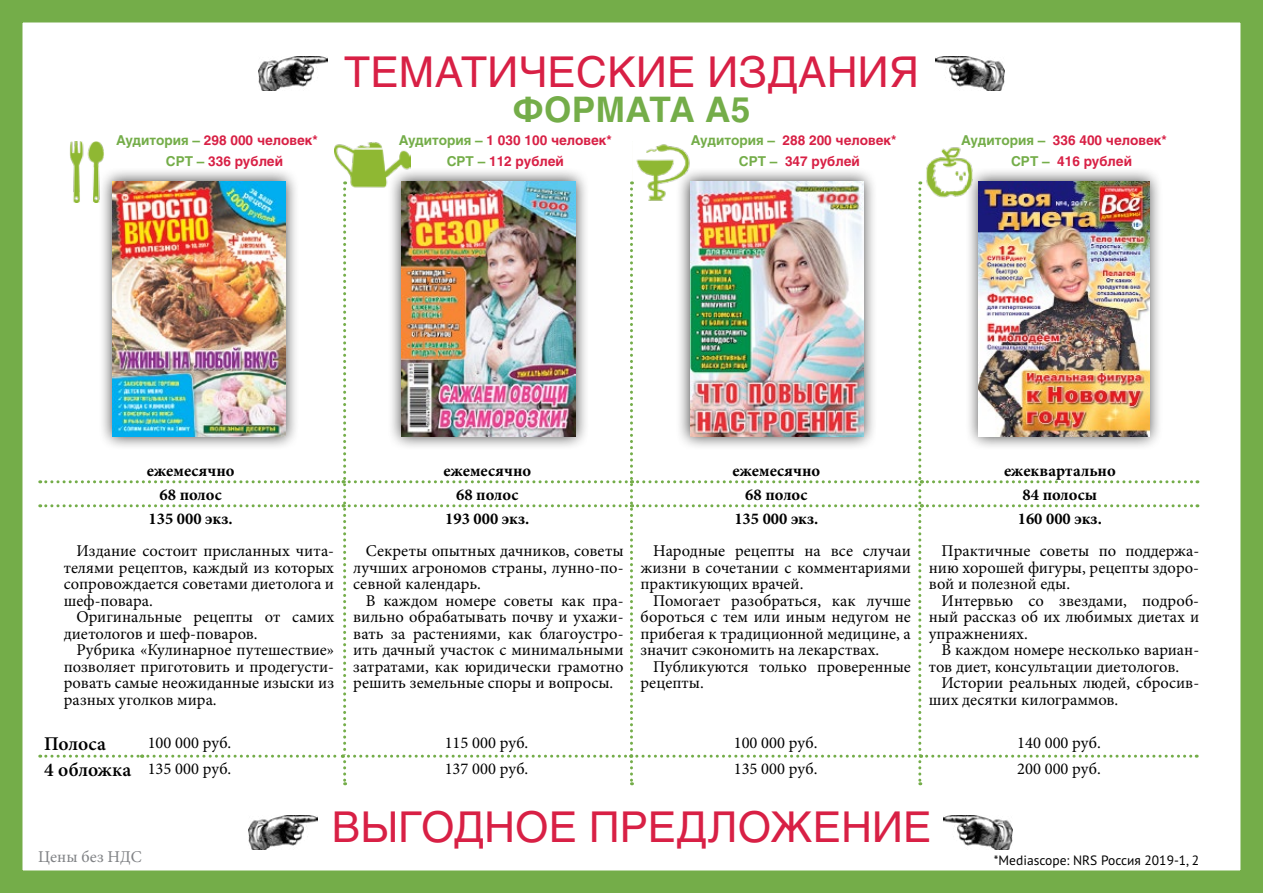
<style>
.page{position:relative;width:1263px;height:893px;background:#fff}
.page>*{position:absolute;margin:0;border:0;box-sizing:border-box;transform-origin:0 0}
.t1{font:42.15px "Helios";letter-spacing:.01em;color:#d82045}
.t2{font:700 34.8px "Helios";letter-spacing:.01em;color:#74ad49}
.t3{font:600 19.5px "Minion Pro";letter-spacing:-.005em;color:#000}
.t4{font:16.5px/16.5px "Minion Pro";color:#000;text-align:justify}
.t5{font:700 16.5px "Minion Pro";color:#000}
.t6{font:16.5px "Minion Pro";color:#808285}
.t7{font:700 13.5px/21px "Helios";color:#d82045}
.t8{font:13.5px "PT Sans Pro";color:#000}
.s1{color:#74ad49}
.s2{font-weight:600;font-size:19.5px}
</style>
<div class="page">
<div style="left:0;top:0;width:1263px;height:893px;border:22px solid #74ad49"></div>
<div style="left:964px;top:167px;width:199px;height:284px;background:#000;opacity:.75"></div>
<div style="left:387px;top:167px;width:202px;height:284px;background:#000;opacity:.75"></div>
<div style="left:676px;top:167px;width:202px;height:284px;background:#000;opacity:.75"></div>
<div style="left:98px;top:167px;width:202px;height:284px;background:#000;opacity:.75"></div>
<img style="left:40px;top:181px;width:1158px;height:604px">
<img style="left:259px;top:57px;width:69px;height:34px">
<img style="left:249px;top:816px;width:69px;height:34px">
<img style="left:935px;top:57px;width:69px;height:34px">
<img style="left:944px;top:816px;width:68px;height:34px">
<img style="left:918px;top:147px;width:61px;height:55px">
<img style="left:632px;top:144px;width:61px;height:58px">
<img style="left:56px;top:141px;width:61px;height:61px">
<img style="left:334px;top:142px;width:76px;height:60px">
<h1 class="t1" style="left:344px;top:46px;width:576px">ТЕМАТИЧЕСКИЕ ИЗДАНИЯ</h1>
<h2 class="t2" style="left:512px;top:88px;width:240px">ФОРМАТА А5</h2>
<p class="t7" style="left:166px;top:129px;width:153px;text-indent:-50px"><span class="s1">Аудитория –</span> 298 000 человек*<br><span class="s1">СРТ –</span> 336 рублей</p>
<p class="t7" style="left:739px;top:129px;width:159px;text-indent:-48px"><span class="s1">Аудитория –</span> 288 200 человек*<br><span class="s1">СРТ –</span> 347 рублей</p>
<p class="t7" style="left:1011px;top:129px;width:157px;text-indent:-50px"><span class="s1">Аудитория –</span> 336 400 человек*<br><span class="s1">СРТ –</span> 416 рублей</p>
<p class="t7" style="left:399px;top:129px;width:215px;text-align:center"><span class="s1">Аудитория –</span> 1 030 100 человек*<br><span class="s1">СРТ –</span> 112 рублей</p>
<p class="t5" style="left:147px;top:459px;width:89px">ежемесячно</p>
<p class="t5" style="left:443px;top:459px;width:89px">ежемесячно</p>
<p class="t5" style="left:732px;top:459px;width:89px">ежемесячно</p>
<p class="t5" style="left:1004px;top:459px;width:113px">ежеквартально</p>
<p class="t5" style="left:160px;top:483px;width:64px">68 полос</p>
<p class="t5" style="left:456px;top:483px;width:64px">68 полос</p>
<p class="t5" style="left:745px;top:483px;width:64px">68 полос</p>
<p class="t5" style="left:1022px;top:483px;width:76px">84 полосы</p>
<p class="t5" style="left:149px;top:507px;width:86px">135 000 экз.</p>
<p class="t5" style="left:445px;top:507px;width:86px">193 000 экз.</p>
<p class="t5" style="left:734px;top:507px;width:86px">135 000 экз.</p>
<p class="t5" style="left:1018px;top:507px;width:86px">160 000 экз.</p>
<p class="t4" style="left:64px;top:543px;width:272px;text-indent:13px">Издание состоит присланных чита&shy;телями рецептов, каждый из которых сопровождается советами диетолога и шеф-повара.</p>
<p class="t4" style="left:64px;top:609px;width:272px;text-indent:13px">Оригинальные рецепты от самих диетологов и шеф-поваров.</p>
<p class="t4" style="left:64px;top:642px;width:272px;text-indent:13px">Рубрика «Кулинарное путешествие» позволяет приготовить и продегусти&shy;ровать самые неожиданные изыски из разных уголков мира.</p>
<p class="t4" style="left:353px;top:543px;width:272px;text-indent:13px">Секреты опытных дачников, советы лучших агрономов страны, лунно-по&shy;севной календарь.</p>
<p class="t4" style="left:353px;top:592px;width:272px;text-indent:13px">В каждом номере советы как пра&shy;вильно обрабатывать почву и ухажи&shy;вать за растениями, как благоустро&shy;ить дачный участок с минимальными затратами, как юридически грамотно решить земельные споры и вопросы.</p>
<p class="t4" style="left:640px;top:543px;width:272px;text-indent:13px">Народные рецепты на все случаи жизни в сочетании с комментариями практикующих врачей.</p>
<p class="t4" style="left:640px;top:592px;width:272px;text-indent:13px">Помогает разобраться, как лучше бороться с тем или иным недугом не прибегая к традиционной медицине, а значит сэкономить на лекарствах.</p>
<p class="t4" style="left:640px;top:658px;width:272px;text-indent:13px">Публикуются только проверенные рецепты.</p>
<p class="t4" style="left:929px;top:543px;width:272px;text-indent:13px">Практичные советы по поддержа&shy;нию хорошей фигуры, рецепты здоро&shy;вой и полезной еды.</p>
<p class="t4" style="left:929px;top:592px;width:272px;text-indent:13px">Интервью со звездами, подроб&shy;ный рассказ об их любимых диетах и упражнениях.</p>
<p class="t4" style="left:929px;top:642px;width:272px;text-indent:13px">В каждом номере несколько вариан&shy;тов диет, консультации диетологов.</p>
<p class="t4" style="left:929px;top:675px;width:272px;text-indent:13px">Истории реальных людей, сбросив&shy;ших десятки килограммов.</p>
<p class="t3" style="left:44px;top:730px;width:63px">Полоса</p>
<p class="t4" style="left:148px;top:734px;width:85px">100 000 руб.</p>
<p class="t4" style="left:445px;top:734px;width:85px">115 000 руб.</p>
<p class="t4" style="left:734px;top:734px;width:85px">100 000 руб.</p>
<p class="t4" style="left:1017px;top:734px;width:85px">140 000 руб.</p>
<p class="t4" style="left:44px;top:761px;width:189px"><span class="s2">4 обложка</span> 135 000 руб.</p>
<p class="t4" style="left:445px;top:761px;width:85px">137 000 руб.</p>
<p class="t4" style="left:734px;top:761px;width:85px">135 000 руб.</p>
<p class="t4" style="left:1017px;top:761px;width:85px">200 000 руб.</p>
<h1 class="t1" style="left:332px;top:800px;width:601px">ВЫГОДНОЕ ПРЕДЛОЖЕНИЕ</h1>
<p class="t6" style="left:38px;top:846px;width:105px">Цены без НДС</p>
<p class="t8" style="left:994px;top:851px;width:207px">*Mediascope: NRS Россия 2019-1, 2</p>
</div>
